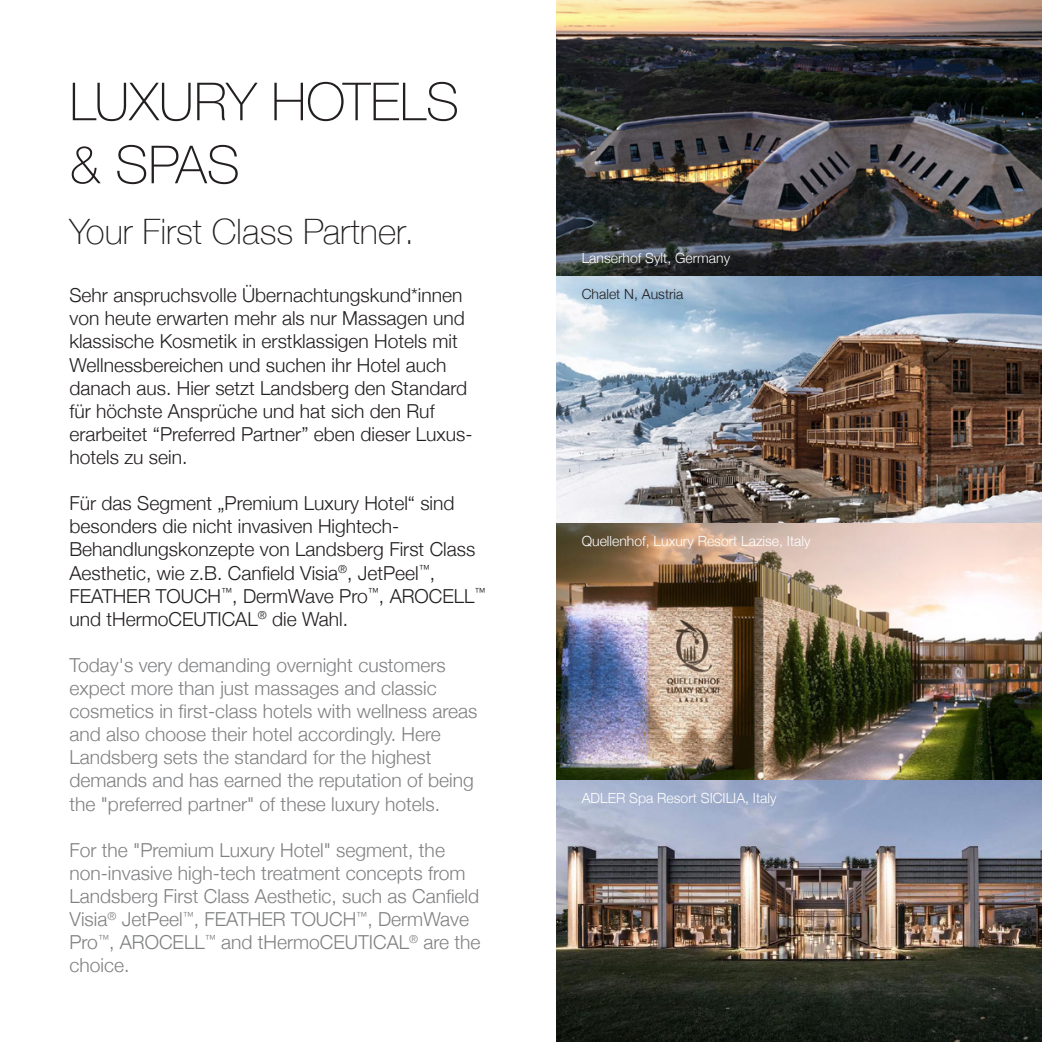
<style>
.page{position:relative;width:1042px;height:1042px;background:#fff}
.page>*{position:absolute;margin:0;border:0;box-sizing:border-box;transform-origin:0 0}
.t1{font:100 52.5px/63px "Helvetica Neue";color:#231f20}
.t2{font:100 35px "Helvetica Neue";color:#231f20}
.t3{font:300 19.25px/23.1px "Helvetica Neue";color:#231f20}
.t4{font:300 19.25px/23.1px "Helvetica Neue";color:#808183}
.t5{font:300 14px "Helvetica Neue";color:#fff}
.t6{font:300 14px "Helvetica Neue";color:#231f20}
</style>
<div class="page">
<img style="left:556px;top:779px;width:486px;height:263px">
<img style="left:556px;top:522px;width:486px;height:257px">
<img style="left:556px;top:275px;width:486px;height:247px">
<img style="left:556px;top:0;width:486px;height:275px">
<h1 class="t1" style="left:69px;top:68px;width:391px">LUXURY HOTELS &amp; SPAS</h1>
<h2 class="t2" style="left:69px;top:205px;width:346px">Your First Class Partner.</h2>
<p class="t3" style="left:69px;top:282px;width:404px">Sehr anspruchsvolle Übernachtungskund*innen von heute erwarten mehr als nur Massagen und klassische Kosmetik in erstklassigen Hotels mit Wellnessbereichen und suchen ihr Hotel auch danach aus. Hier setzt Landsberg den Standard für höchste Ansprüche und hat sich den Ruf erarbeitet “Preferred Partner” eben dieser Luxus&shy;hotels zu sein.</p>
<p class="t3" style="left:69px;top:490px;width:418px">Für das Segment „Premium Luxury Hotel“ sind besonders die nicht invasiven Hightech-Behandlungskonzepte von Landsberg First Class Aesthetic, wie z.B. Canfield Visia<sup>®</sup>, JetPeel<sup>™</sup>, FEATHER TOUCH<sup>™</sup>, DermWave Pro<sup>™</sup>, AROCELL<sup>™ </sup>und tHermoCEUTICAL<sup>®</sup> die Wahl.</p>
<p class="t4" style="left:69px;top:652px;width:409px">Today's very demanding overnight customers expect more than just massages and classic cosmetics in first-class hotels with wellness areas and also choose their hotel accordingly. Here Landsberg sets the standard for the highest demands and has earned the reputation of being the "preferred partner" of these luxury hotels.</p>
<p class="t4" style="left:69px;top:837px;width:413px">For the "Premium Luxury Hotel" segment, the non-invasive high-tech treatment concepts from Landsberg First Class Aesthetic, such as Canfield Visia<sup>®</sup> JetPeel<sup>™</sup>, FEATHER TOUCH<sup>™</sup>, DermWave Pro<sup>™</sup>, AROCELL<sup>™</sup> and tHermoCEUTICAL<sup>®</sup> are the choice.</p>
<p class="t5" style="left:582px;top:247px;width:150px">Lanserhof Sylt, Germany</p>
<p class="t6" style="left:582px;top:282px;width:103px">Chalet N, Austria</p>
<p class="t5" style="left:582px;top:529px;width:230px">Quellenhof, Luxury Resort Lazise, Italy</p>
<p class="t5" style="left:582px;top:786px;width:196px">ADLER Spa Resort SICILIA, Italy</p>
</div>
